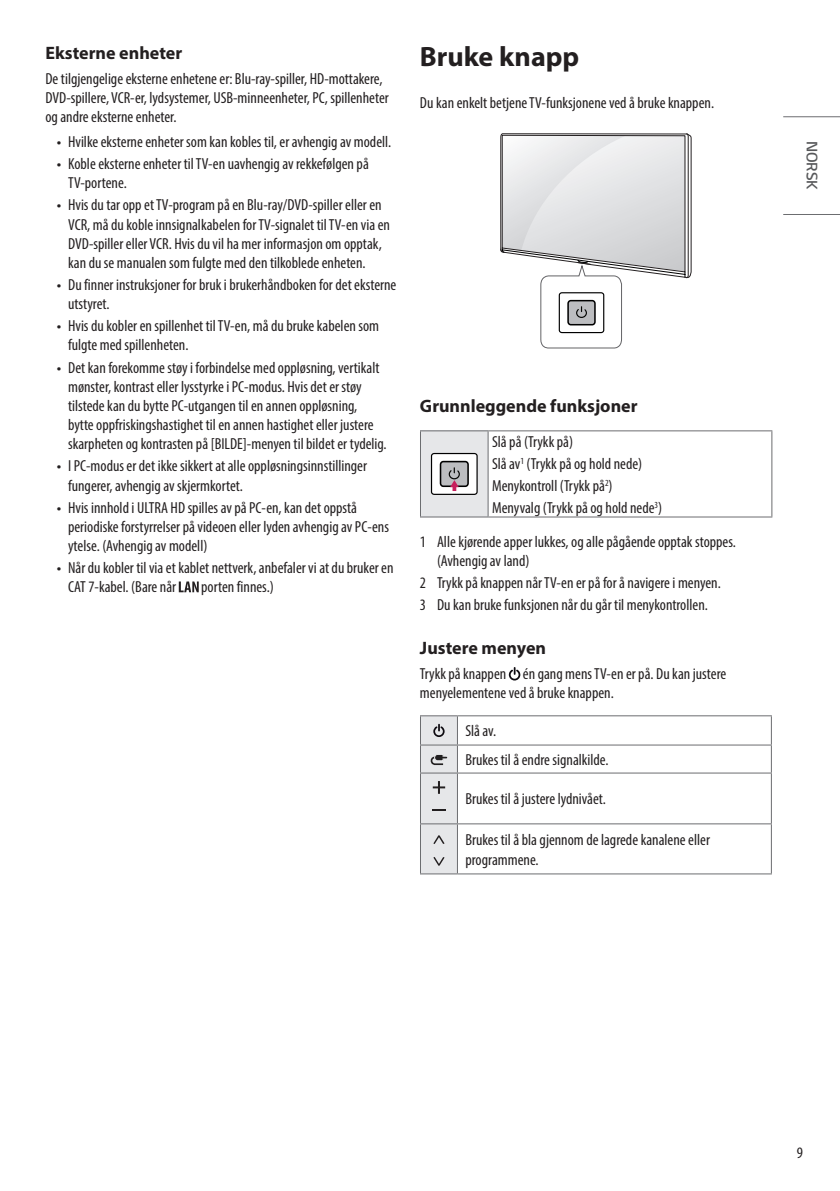
<style>
.page{position:relative;width:840px;height:1191px;background:#fff}
.page>*{position:absolute;margin:0;border:0;box-sizing:border-box;transform-origin:0 0}
.Title1{font:700 28px "Myriad Pro";color:#231f20}
.Title3{font:700 18px "Myriad Pro";color:#231f20}
.Body{font:condensed 16px/19.2px "Myriad Pro";color:#231f20}
.t1{font:600 16px "LG Smart";color:#57585a}
.s1{font-family:"LG Smart";font-stretch:normal}
</style>
<div class="page">
<hr style="left:782px;top:116px;width:57px;height:1px;background:#6c6d70">
<hr style="left:782px;top:214px;width:57px;height:1px;background:#6c6d70">
<svg style="left:179px;top:581px;width:20px;height:11px"></svg>
<svg style="left:500px;top:133px;width:191px;height:216px"></svg>
<div style="left:420px;top:431px;width:68px;height:86px;background:#e6e7e9"></div>
<hr style="left:420px;top:430px;width:68px;height:1px;background:#6c6d70">
<hr style="left:420px;top:431px;width:1px;height:85px;background:#6c6d70">
<hr style="left:420px;top:516px;width:68px;height:1px;background:#6c6d70">
<hr style="left:488px;top:430px;width:284px;height:1px;background:#6c6d70">
<hr style="left:487px;top:431px;width:1px;height:85px;background:#6c6d70">
<hr style="left:771px;top:431px;width:1px;height:85px;background:#6c6d70">
<hr style="left:488px;top:516px;width:284px;height:1px;background:#6c6d70">
<div style="left:431px;top:453px;width:46px;height:41px;background:#fff;border-radius:3px"></div>
<div style="left:430px;top:453px;width:47px;height:42px;border:1px solid #000;border-radius:3px"></div>
<div style="left:440px;top:461px;width:28px;height:25px;background:#bcbdc0;border-radius:3px"></div>
<div style="left:439px;top:461px;width:29px;height:26px;border:2px solid #000;border-radius:3px"></div>
<svg style="left:448px;top:467px;width:12px;height:24px"></svg>
<svg style="left:508px;top:667px;width:12px;height:13px"></svg>
<hr style="left:457px;top:715px;width:314px;height:1px;background:#6c6d70">
<hr style="left:457px;top:744px;width:314px;height:1px;background:#6c6d70">
<svg style="left:770px;top:716px;width:1px;height:56px"></svg>
<hr style="left:457px;top:772px;width:314px;height:1px;background:#6c6d70">
<hr style="left:770px;top:773px;width:1px;height:50px;background:#6c6d70">
<hr style="left:457px;top:823px;width:314px;height:1px;background:#6c6d70">
<hr style="left:770px;top:824px;width:1px;height:49px;background:#6c6d70">
<hr style="left:457px;top:873px;width:314px;height:1px;background:#6c6d70">
<svg style="left:420px;top:715px;width:37px;height:159px;background:#d6d7d9"></svg>
<p class="Title3" style="left:45px;top:41px;width:138px">Eksterne enheter</p>
<p class="Body" style="left:45px;top:69px;width:345px">De tilgjengelige eksterne enhetene er: Blu-ray-spiller, HD-mottakere,<br>DVD-spillere, VCR-er, lydsystemer, USB-minneenheter, PC, spillenheter og andre eksterne enheter.</p>
<p class="Body" style="left:57px;top:132px;width:336px"><span class="s1">•</span> Hvilke eksterne enheter som kan kobles til, er avhengig av modell.</p>
<p class="Body" style="left:68px;top:154px;width:302px;text-indent:-11px"><span class="s1">•</span> Koble eksterne enheter til TV-en uavhengig av rekkefølgen på<br>TV-portene.</p>
<p class="Body" style="left:68px;top:195px;width:323px;text-indent:-11px"><span class="s1">•</span> Hvis du tar opp et TV-program på en Blu-ray/DVD-spiller eller en VCR, må du koble innsignalkabelen for TV-signalet til TV-en via en DVD-spiller eller VCR. Hvis du vil ha mer informasjon om opptak, kan du se manualen som fulgte med den tilkoblede enheten.</p>
<p class="Body" style="left:68px;top:275px;width:329px;text-indent:-11px"><span class="s1">•</span> Du finner instruksjoner for bruk i brukerhåndboken for det eksterne utstyret.</p>
<p class="Body" style="left:68px;top:316px;width:312px;text-indent:-11px"><span class="s1">•</span> Hvis du kobler en spillenhet til TV-en, må du bruke kabelen som fulgte med spillenheten.</p>
<p class="Body" style="left:68px;top:357px;width:320px;text-indent:-11px"><span class="s1">•</span> Det kan forekomme støy i forbindelse med oppløsning, vertikalt mønster, kontrast eller lysstyrke i PC-modus. Hvis det er støy tilstede kan du bytte PC-utgangen til en annen oppløsning, bytte oppfriskingshastighet til en annen hastighet eller justere skarpheten og kontrasten på [BILDE]-menyen til bildet er tydelig.</p>
<p class="Body" style="left:68px;top:456px;width:300px;text-indent:-11px"><span class="s1">•</span> I PC-modus er det ikke sikkert at alle oppløsningsinnstillinger fungerer, avhengig av skjermkortet.</p>
<p class="Body" style="left:68px;top:497px;width:322px;text-indent:-11px"><span class="s1">•</span> Hvis innhold i ULTRA HD spilles av på PC-en, kan det oppstå periodiske forstyrrelser på videoen eller lyden avhengig av PC-ens ytelse. (Avhengig av modell)</p>
<p class="Body" style="left:68px;top:558px;width:327px;text-indent:-11px"><span class="s1">•</span> Når du kobler til via et kablet nettverk, anbefaler vi at du bruker en<br>CAT 7-kabel. (Bare når</p>
<p class="Body" style="left:201px;top:577px;width:74px">porten finnes.)</p>
<p class="Title1" style="left:420px;top:39px;width:161px">Bruke knapp</p>
<p class="Body" style="left:420px;top:93px;width:295px">Du kan enkelt betjene TV-funksjonene ved å bruke knappen.</p>
<p class="Title3" style="left:420px;top:394px;width:219px">Grunnleggende funksjoner</p>
<p class="Body" style="left:492px;top:432px;width:82px">Slå på (Trykk på)</p>
<p class="Body" style="left:492px;top:454px;width:152px">Slå av<sup>1</sup> (Trykk på og hold nede)</p>
<p class="Body" style="left:492px;top:476px;width:122px">Menykontroll (Trykk på<sup>2</sup>)</p>
<p class="Body" style="left:492px;top:498px;width:171px">Menyvalg (Trykk på og hold nede<sup>3</sup>)</p>
<p class="Body" style="left:437px;top:531px;width:300px;text-indent:-17px">1 Alle kjørende apper lukkes, og alle pågående opptak stoppes. (Avhengig av land)</p>
<p class="Body" style="left:420px;top:573px;width:302px">2 Trykk på knappen når TV-en er på for å navigere i menyen.</p>
<p class="Body" style="left:420px;top:595px;width:289px">3 Du kan bruke funksjonen når du går til menykontrollen.</p>
<p class="Title3" style="left:420px;top:636px;width:127px">Justere menyen</p>
<p class="Body" style="left:420px;top:664px;width:307px">Trykk på knappen én gang mens TV-en er på. Du kan justere menyelementene ved å bruke knappen.</p>
<p class="Body" style="left:465px;top:721px;width:32px">Slå av.</p>
<p class="Body" style="left:465px;top:750px;width:145px">Brukes til å endre signalkilde.</p>
<p class="Body" style="left:465px;top:789px;width:142px">Brukes til å justere lydnivået.</p>
<p class="Body" style="left:465px;top:830px;width:246px">Brukes til å bla gjennom de lagrede kanalene eller programmene.</p>
<p class="t1" style="left:822px;top:141px;width:51px;rotate:90deg">NORSK</p>
<p class="Body" style="left:796px;top:1142px;width:8px">9</p>
</div>
